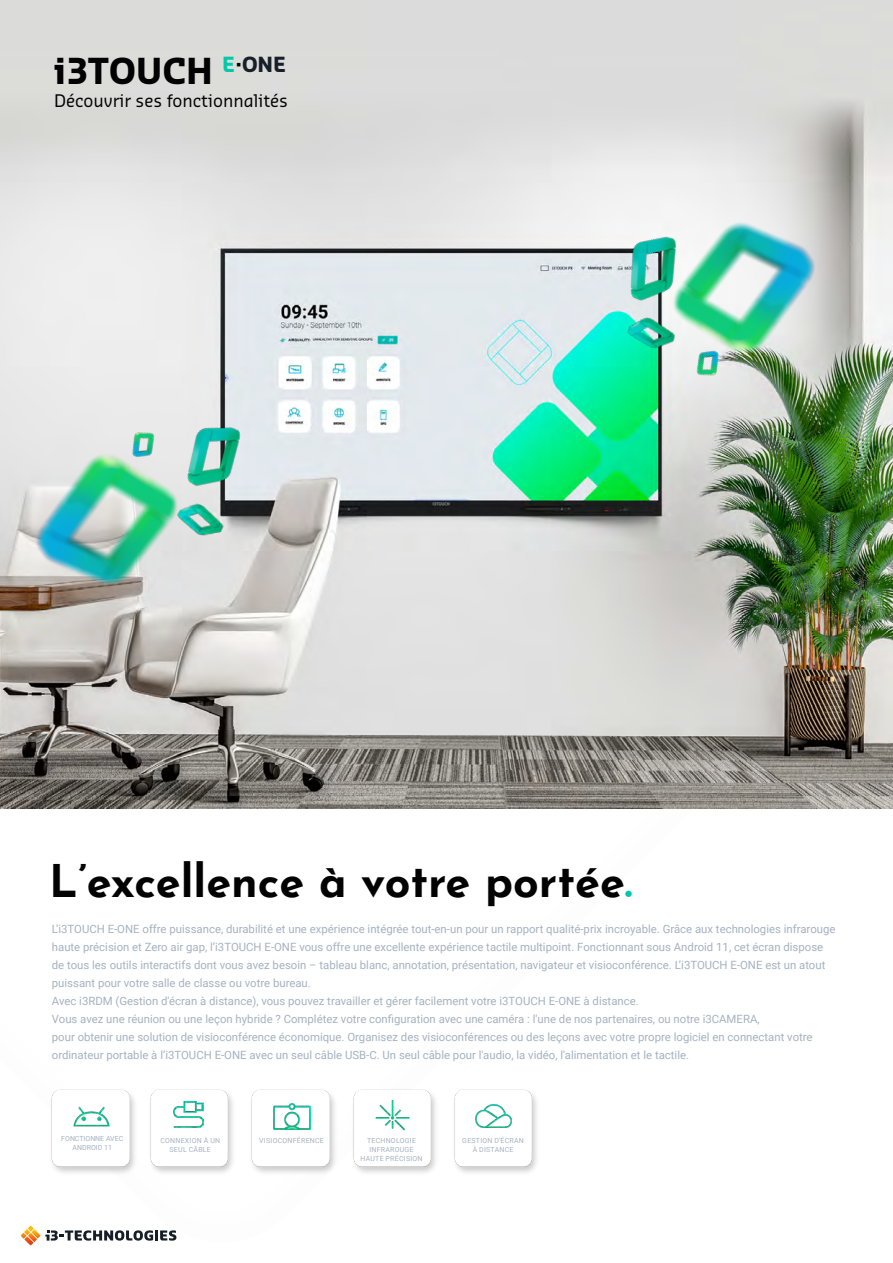
<style>
.page{position:relative;width:893px;height:1263px;background:#fff}
.page>*{position:absolute;margin:0;border:0;box-sizing:border-box;transform-origin:0 0}
.t1{font:700 45px "Josefin Sans";color:#020203}
.t2{font:700 34.95px "Sansa";color:#020203}
.t3{font:16.95px "Sansa";color:#020203}
.t4{font:11.4px/18px "Roboto";color:#a5b2c0}
.t5{font:7.05px/9px "Roboto";letter-spacing:.035em;color:#a5b2c0;text-align:center}
.t6{font:7.05px/9px "Roboto";color:#a5b2c0;text-align:center}
.s1{color:#00c8aa}
</style>
<div class="page">
<img style="left:0;top:0;width:893px;height:809px">
<svg style="left:21px;top:1226px;width:155px;height:19px"></svg>
<img style="left:634px;top:190px;width:223px;height:216px">
<img style="left:0;top:401px;width:216px;height:216px">
<img style="left:154px;top:400px;width:112px;height:108px">
<img style="left:163px;top:490px;width:75px;height:58px">
<img style="left:590px;top:209px;width:118px;height:115px">
<img style="left:611px;top:298px;width:80px;height:68px">
<img style="left:454px;top:1089px;width:83px;height:84px">
<img style="left:475px;top:1104px;width:36px;height:23px">
<img style="left:51px;top:1089px;width:84px;height:84px">
<img style="left:72px;top:1098px;width:39px;height:38px">
<img style="left:353px;top:1089px;width:83px;height:84px">
<img style="left:375px;top:1097px;width:35px;height:36px">
<img style="left:150px;top:1089px;width:83px;height:84px">
<img style="left:174px;top:1102px;width:30px;height:25px">
<img style="left:251px;top:1089px;width:84px;height:84px">
<img style="left:273px;top:1103px;width:37px;height:26px">
<h2 class="t2" style="left:54px;top:48px;width:234px">i3TOUCH <sup>E</sup><sup>·</sup><sup>ONE</sup></h2>
<h3 class="t3" style="left:54px;top:90px;width:235px">Découvrir ses fonctionnalités</h3>
<h1 class="t1" style="left:49px;top:841px;width:585px">L’excellence à votre portée<span class="s1">.</span></h1>
<p class="t4" style="left:52px;top:920px;width:785px">L’i3TOUCH E-ONE offre puissance, durabilité et une expérience intégrée tout-en-un pour un rapport qualité-prix incroyable. Grâce aux technologies infrarouge haute précision et Zero air gap, l’i3TOUCH E-ONE vous offre une excellente expérience tactile multipoint. Fonctionnant sous Android 11, cet écran dispose de tous les outils interactifs dont vous avez besoin – tableau blanc, annotation, présentation, navigateur et visioconférence. L’i3TOUCH E-ONE est un atout puissant pour votre salle de classe ou votre bureau.<br>Avec i3RDM (Gestion d'écran à distance), vous pouvez travailler et gérer facilement votre i3TOUCH E-ONE à distance.<br>Vous avez une réunion ou une leçon hybride ? Complétez votre configuration avec une caméra : l'une de nos partenaires, ou notre i3CAMERA,<br>pour obtenir une solution de visioconférence économique. Organisez des visioconférences ou des leçons avec votre propre logiciel en connectant votre ordinateur portable à l’i3TOUCH E-ONE avec un seul câble USB-C. Un seul câble pour l'audio, la vidéo, l'alimentation et le tactile.</p>
<p class="t6" style="left:61px;top:1134px;width:63px">FONCTIONNE AVEC<br>ANDROID 11</p>
<p class="t5" style="left:360px;top:1135px;width:64px">TECHNOLOGIE<br>INFRAROUGE<br>HAUTE PRÉCISION</p>
<p class="t5" style="left:160px;top:1135px;width:61px">CONNEXION À UN<br>SEUL CÂBLE</p>
<p class="t5" style="left:259px;top:1135px;width:66px">VISIOCONFÉRENCE</p>
<p class="t5" style="left:462px;top:1135px;width:63px">GESTION D'ÉCRAN<br>À DISTANCE</p>
</div>
